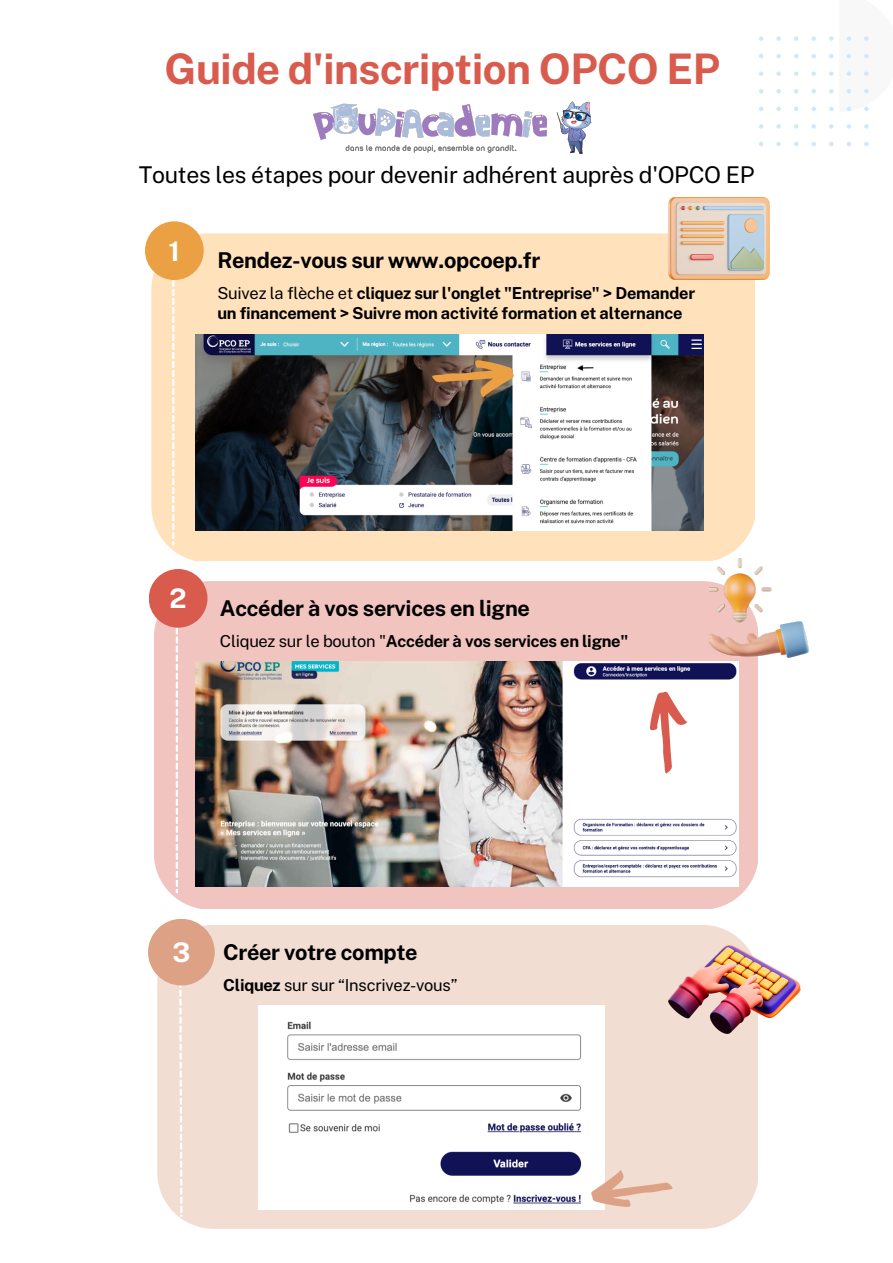
<style>
.page{position:relative;width:893px;height:1263px;background:#fff}
.page>*{position:absolute;margin:0;border:0;box-sizing:border-box;transform-origin:0 0}
.t1{font:700 42.15px "Public Sans";letter-spacing:-.015em;color:#d85b4d}
.t2{font:700 27px "Public Sans";color:#fff}
.t3{font:23.1px "Public Sans";letter-spacing:-.015em;color:#000}
.t4{font:700 21.75px "Public Sans";letter-spacing:-.015em;color:#000}
.t5{font:700 16.5px/19.8px "Public Sans";letter-spacing:-.015em;color:#000}
.t6{font:16.5px "Public Sans";letter-spacing:-.015em;color:#000}
.s1{font-weight:400}
.s2{font-weight:700}
</style>
<div class="page">
<div style="left:151px;top:233px;width:604px;height:328px;background:#ffe2bb"></div>
<div style="left:145px;top:221px;width:59px;height:59px;background:#eca044;border-radius:50%"></div>
<img style="left:668px;top:198px;width:102px;height:82px">
<svg style="left:829px;top:36px;width:4px;height:5px"></svg>
<svg style="left:811px;top:36px;width:5px;height:5px"></svg>
<svg style="left:794px;top:36px;width:4px;height:5px"></svg>
<svg style="left:776px;top:36px;width:5px;height:5px"></svg>
<svg style="left:759px;top:36px;width:4px;height:5px"></svg>
<svg style="left:829px;top:54px;width:4px;height:4px"></svg>
<svg style="left:811px;top:54px;width:5px;height:4px"></svg>
<svg style="left:794px;top:54px;width:4px;height:4px"></svg>
<svg style="left:776px;top:54px;width:5px;height:4px"></svg>
<svg style="left:759px;top:54px;width:4px;height:4px"></svg>
<svg style="left:829px;top:71px;width:4px;height:5px"></svg>
<svg style="left:811px;top:71px;width:5px;height:5px"></svg>
<svg style="left:794px;top:71px;width:4px;height:5px"></svg>
<svg style="left:776px;top:71px;width:5px;height:5px"></svg>
<svg style="left:759px;top:71px;width:4px;height:5px"></svg>
<svg style="left:829px;top:89px;width:4px;height:5px"></svg>
<svg style="left:811px;top:89px;width:5px;height:5px"></svg>
<svg style="left:794px;top:89px;width:4px;height:5px"></svg>
<svg style="left:776px;top:89px;width:5px;height:5px"></svg>
<svg style="left:759px;top:89px;width:4px;height:5px"></svg>
<svg style="left:846px;top:36px;width:23px;height:75px"></svg>
<svg style="left:829px;top:107px;width:4px;height:4px"></svg>
<svg style="left:811px;top:107px;width:5px;height:4px"></svg>
<svg style="left:794px;top:107px;width:4px;height:4px"></svg>
<svg style="left:776px;top:107px;width:5px;height:4px"></svg>
<svg style="left:759px;top:107px;width:4px;height:4px"></svg>
<svg style="left:864px;top:124px;width:4px;height:5px"></svg>
<svg style="left:846px;top:124px;width:5px;height:5px"></svg>
<svg style="left:829px;top:124px;width:4px;height:5px"></svg>
<svg style="left:811px;top:124px;width:5px;height:5px"></svg>
<svg style="left:794px;top:124px;width:4px;height:5px"></svg>
<svg style="left:776px;top:124px;width:5px;height:5px"></svg>
<svg style="left:759px;top:124px;width:4px;height:5px"></svg>
<svg style="left:864px;top:142px;width:4px;height:4px"></svg>
<svg style="left:846px;top:142px;width:5px;height:4px"></svg>
<svg style="left:829px;top:142px;width:4px;height:4px"></svg>
<svg style="left:811px;top:142px;width:5px;height:4px"></svg>
<svg style="left:794px;top:142px;width:4px;height:4px"></svg>
<svg style="left:776px;top:142px;width:5px;height:4px"></svg>
<svg style="left:759px;top:142px;width:4px;height:4px"></svg>
<img style="left:195px;top:334px;width:508px;height:196px">
<svg style="left:432px;top:360px;width:82px;height:38px;background:#946f49"></svg>
<div style="left:154px;top:581px;width:603px;height:328px;background:#f1c4bf"></div>
<svg style="left:176px;top:628px;width:2px;height:265px"></svg>
<div style="left:149px;top:569px;width:58px;height:59px;background:#d85b4d;border-radius:50%"></div>
<img style="left:195px;top:661px;width:543px;height:225px">
<svg style="left:649px;top:691px;width:38px;height:83px"></svg>
<div style="left:157px;top:925px;width:600px;height:304px;background:#f2ddd3"></div>
<svg style="left:179px;top:985px;width:3px;height:231px"></svg>
<div style="left:148px;top:919px;width:67px;height:66px;background:#dda285;border-radius:50%"></div>
<img style="left:259px;top:1005px;width:345px;height:204px">
<svg style="left:589px;top:1167px;width:85px;height:42px;background:#edd0c1"></svg>
<img style="left:709px;top:558px;width:99px;height:100px">
<img style="left:314px;top:101px;width:278px;height:53px">
<svg style="left:172px;top:280px;width:2px;height:266px"></svg>
<img style="left:668px;top:945px;width:133px;height:88px">
<h1 class="t1" style="left:165px;top:44px;width:557px">Guide d'inscription OPCO EP</h1>
<h3 class="t3" style="left:139px;top:161px;width:617px">Toutes les étapes pour devenir adhérent auprès d'OPCO EP</h3>
<h2 class="t2" style="left:169px;top:235px;width:13px">1</h2>
<h3 class="t4" style="left:217px;top:248px;width:324px">Rendez-vous sur www.opcoep.fr</h3>
<p class="t5" style="left:217px;top:283px;width:479px"><span class="s1">Suivez la flèche et</span> cliquez sur l'onglet "Entreprise" &gt; Demander un financement &gt; Suivre mon activité formation et alternance</p>
<h2 class="t2" style="left:170px;top:583px;width:19px">2</h2>
<h3 class="t4" style="left:220px;top:595px;width:311px">Accéder à vos services en ligne</h3>
<p class="t5" style="left:220px;top:631px;width:410px"><span class="s1">Cliquez sur le bouton "</span>Accéder à vos services en ligne"</p>
<h2 class="t2" style="left:172px;top:936px;width:19px">3</h2>
<h3 class="t4" style="left:223px;top:939px;width:196px">Créer votre compte</h3>
<p class="t6" style="left:223px;top:975px;width:236px"><span class="s2">Cliquez</span> sur sur “Inscrivez-vous”</p>
</div>
